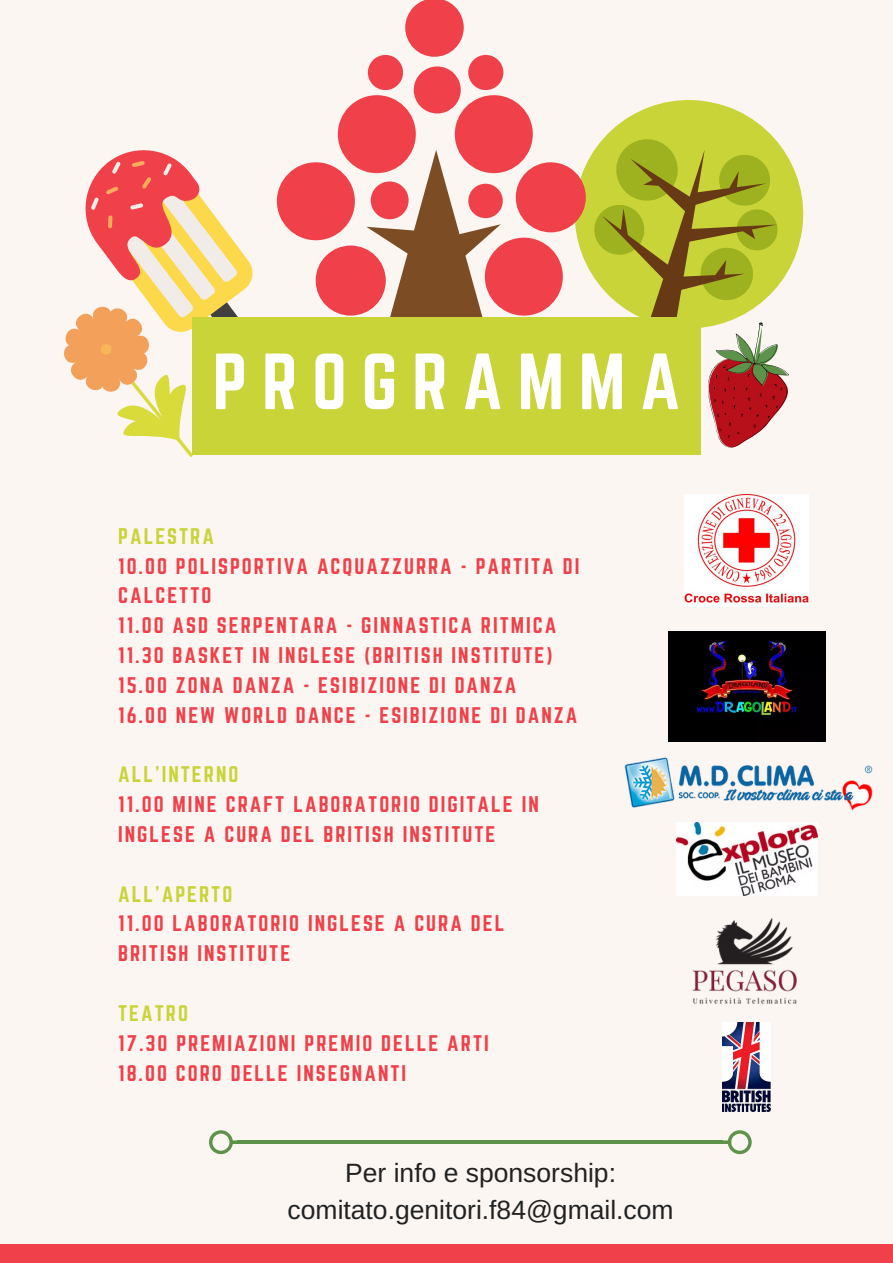
<style>
.page{position:relative;width:893px;height:1263px;background:#fbf6f1}
.page>*{position:absolute;margin:0;border:0;box-sizing:border-box;transform-origin:0 0}
.t1{font:69.53px "Norwester";letter-spacing:.21em;color:#fff}
.t2{font:26.47px/36.6px "Arimo";color:#222;text-align:center}
.t3{font:19.88px/29.8px "Norwester";letter-spacing:.1em;color:#f0404a}
.t4{font:19.88px "Norwester";letter-spacing:.1em;color:#c9d439}
</style>
<div class="page">
<div style="left:0;top:1244px;width:893px;height:19px;background:#f0404a"></div>
<svg style="left:551px;top:100px;width:253px;height:202px"></svg>
<svg style="left:564px;top:130px;width:226px;height:283px;background:#bbbf4a"></svg>
<div style="left:338px;top:95px;width:78px;height:78px;background:#f0404a;border-radius:50%"></div>
<div style="left:277px;top:162px;width:78px;height:78px;background:#f0404a;border-radius:50%"></div>
<div style="left:316px;top:246px;width:70px;height:70px;background:#f0404a;border-radius:50%"></div>
<div style="left:455px;top:95px;width:78px;height:78px;background:#f0404a;border-radius:50%"></div>
<div style="left:516px;top:162px;width:70px;height:70px;background:#f0404a;border-radius:50%"></div>
<svg style="left:405px;top:0;width:59px;height:57px"></svg>
<div style="left:414px;top:66px;width:47px;height:47px;background:#f0404a;border-radius:50%"></div>
<div style="left:468px;top:55px;width:35px;height:35px;background:#f0404a;border-radius:50%"></div>
<div style="left:368px;top:55px;width:35px;height:35px;background:#f0404a;border-radius:50%"></div>
<div style="left:485px;top:238px;width:78px;height:78px;background:#f0404a;border-radius:50%"></div>
<svg style="left:366px;top:150px;width:139px;height:167px"></svg>
<svg style="left:708px;top:322px;width:81px;height:125px"></svg>
<svg style="left:64px;top:150px;width:224px;height:307px"></svg>
<div style="left:192px;top:317px;width:508px;height:137px;background:#c9d439"></div>
<hr style="left:237px;top:1140px;width:486px;height:4px;background:#5c924a">
<svg style="left:209px;top:1130px;width:28px;height:24px"></svg>
<svg style="left:723px;top:1130px;width:29px;height:24px"></svg>
<img style="left:685px;top:494px;width:124px;height:113px">
<img style="left:669px;top:631px;width:157px;height:111px">
<img style="left:676px;top:823px;width:141px;height:73px">
<img style="left:692px;top:918px;width:105px;height:86px">
<img style="left:723px;top:1022px;width:47px;height:89px">
<img style="left:624px;top:757px;width:249px;height:52px">
<h1 class="t1" style="left:213px;top:348px;width:469px">PROGRAMMA</h1>
<p class="t4" style="left:118px;top:526px;width:97px">PALESTRA</p>
<p class="t3" style="left:118px;top:552px;width:463px">10.00 POLISPORTIVA ACQUAZZURRA - PARTITA DI CALCETTO<br>11.00 ASD SERPENTARA - GINNASTICA RITMICA 11.30 BASKET IN INGLESE (BRITISH INSTITUTE)<br>15.00 ZONA DANZA - ESIBIZIONE DI DANZA<br>16.00 NEW WORLD DANCE - ESIBIZIONE DI DANZA</p>
<p class="t4" style="left:118px;top:765px;width:122px">ALL'INTERNO</p>
<p class="t3" style="left:118px;top:790px;width:422px">11.00 MINE CRAFT LABORATORIO DIGITALE IN<br>INGLESE A CURA DEL BRITISH INSTITUTE</p>
<p class="t4" style="left:118px;top:884px;width:116px">ALL'APERTO</p>
<p class="t3" style="left:118px;top:909px;width:388px">11.00 LABORATORIO INGLESE A CURA DEL<br>BRITISH INSTITUTE</p>
<p class="t4" style="left:118px;top:1003px;width:71px">TEATRO</p>
<p class="t3" style="left:118px;top:1029px;width:372px">17.30 PREMIAZIONI PREMIO DELLE ARTI<br>18.00 CORO DELLE INSEGNANTI</p>
<h2 class="t2" style="left:288px;top:1155px;width:387px">Per info e sponsorship: comitato.genitori.f84@gmail.com</h2>
</div>
